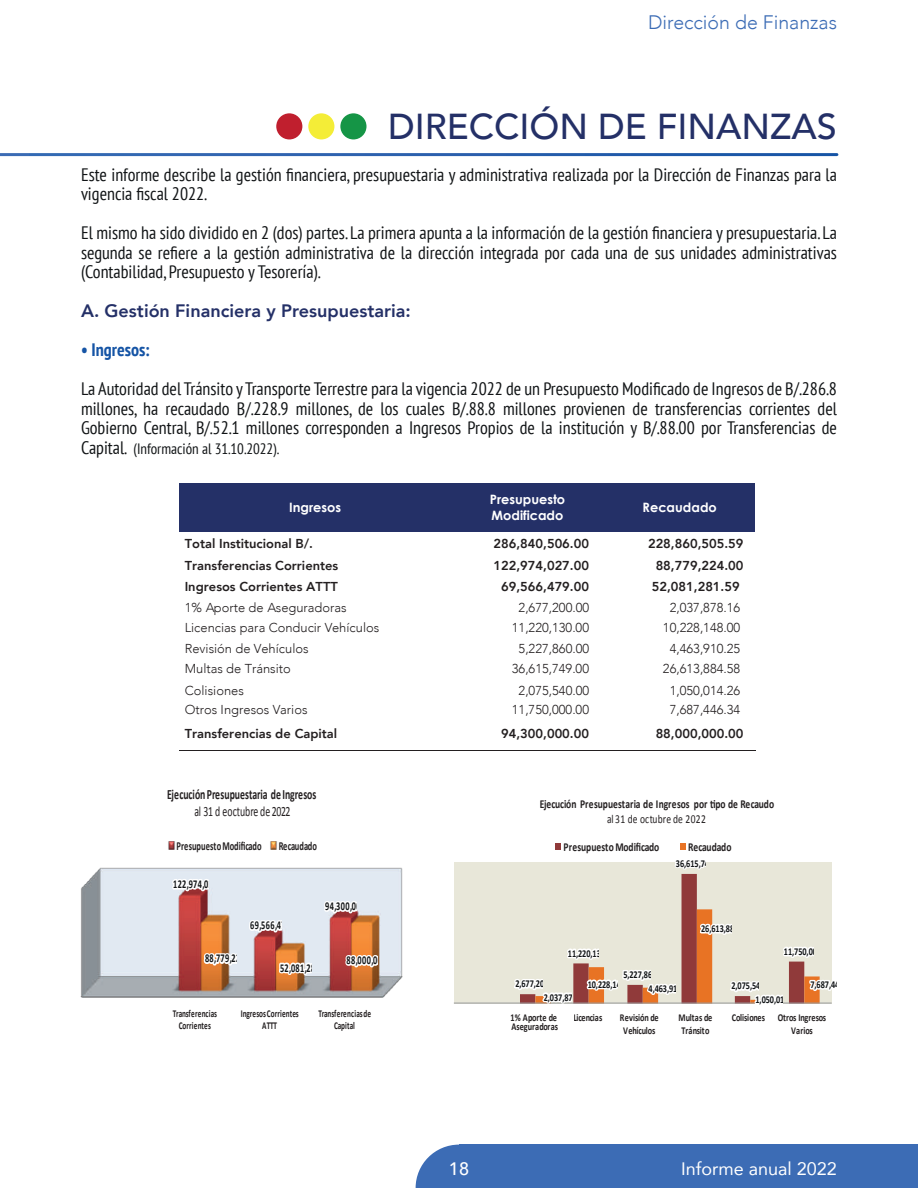
<style>
.page{position:relative;width:918px;height:1188px;background:#fff}
.page>*{position:absolute;margin:0;border:0;box-sizing:border-box;transform-origin:0 0}
.t1{font:500 36px "Avenir";color:#243067}
.t2{font:300 19.5px "Avenir";color:#3c6cb5}
.t3{font:condensed 18px/19.5px "PT Sans";color:#111416;text-align:justify}
.t4{font:800 18px "Avenir";color:#243067}
.t5{font:18px "Avenir";color:#fff}
.t6{font:700 condensed 18px "PT Sans";color:#1554a5}
.t7{font:500 18px "Avenir";color:#fff}
.t8{font:condensed 15px "PT Sans";color:#111416}
.t9{font:700 14.25px "Calibri";color:#231f20;scale:.69 1}
.t10{font:14.25px "Calibri";letter-spacing:-.01em;color:#231f20;scale:.69 1}
.t11{font:300 12.9px "Avenir";color:#231f20}
.t12{font:800 12.9px "Avenir";color:#231f20}
.t13{font:700 12.9px/15.9px "Century Gothic";color:#fff}
.t14{font:700 12.3px "Calibri";color:#231f20;scale:.69 1}
.t15{font:700 12.15px "Calibri";color:#231f20;scale:.78 1}
.t16{font:12.15px "Calibri";letter-spacing:.015em;color:#231f20;scale:.78 1}
.t17{font:700 12px "Calibri";letter-spacing:.045em;color:#231f20;scale:.69 1}
.t18{font:700 10.5px/12.6px "Calibri";letter-spacing:-.005em;color:#231f20;scale:.78 1}
.t19{font:700 10.5px/12.3px "Calibri";letter-spacing:-.005em;color:#231f20;text-align:center;scale:.69 1}
.s1{font-size:18px}
</style>
<div class="page">
<div style="left:340px;top:113px;width:27px;height:26px;background:#159546;border-radius:50%"></div>
<div style="left:308px;top:113px;width:26px;height:26px;background:#f4ed37;border-radius:50%"></div>
<div style="left:276px;top:113px;width:26px;height:26px;background:#c01f2e;border-radius:50%"></div>
<div style="left:180px;top:483px;width:575px;height:49px;background:#243067"></div>
<hr style="left:179px;top:750px;width:576px;height:1px;background:#231f20">
<div style="left:459px;top:1145px;width:459px;height:43px;background:#3c6cb5"></div>
<svg style="left:416px;top:1145px;width:43px;height:43px"></svg>
<img style="left:80px;top:867px;width:322px;height:130px">
<svg style="left:171px;top:878px;width:37px;height:32px"></svg>
<svg style="left:247px;top:918px;width:35px;height:33px"></svg>
<svg style="left:322px;top:899px;width:35px;height:33px"></svg>
<svg style="left:201px;top:951px;width:35px;height:33px"></svg>
<svg style="left:277px;top:961px;width:35px;height:32px"></svg>
<svg style="left:343px;top:953px;width:35px;height:33px"></svg>
<svg style="left:168px;top:841px;width:7px;height:9px"></svg>
<svg style="left:270px;top:841px;width:7px;height:9px"></svg>
<div style="left:454px;top:862px;width:377px;height:142px;background:#e8e7d9"></div>
<hr style="left:454px;top:1003px;width:378px;height:1px;background:#989a9d">
<svg style="left:512px;top:862px;width:320px;height:142px"></svg>
<svg style="left:556px;top:843px;width:5px;height:7px"></svg>
<div style="left:680px;top:843px;width:6px;height:7px;background:#e87324"></div>
<p class="t2" style="left:648px;top:11px;width:190px">Dirección de Finanzas</p>
<h1 class="t1" style="left:388px;top:96px;width:450px">DIRECCIÓN DE FINANZAS</h1>
<p class="t3" style="left:81px;top:164px;width:758px">Este informe describe la gestión financiera, presupuestaria y administrativa realizada por la Dirección de Finanzas para la vigencia fiscal 2022.</p>
<p class="t3" style="left:81px;top:223px;width:758px">El mismo ha sido dividido en 2 (dos) partes. La primera apunta a la información de la gestión financiera y presupuestaria. La segunda se refiere a la gestión administrativa de la dirección integrada por cada una de sus unidades administrativas (Contabilidad, Presupuesto y Tesorería).</p>
<p class="t4" style="left:81px;top:297px;width:331px">A. Gestión Financiera y Presupuestaria:</p>
<p class="t6" style="left:81px;top:338px;width:70px">• Ingresos:</p>
<p class="t3" style="left:81px;top:379px;width:758px">La Autoridad del Tránsito y Transporte Terrestre para la vigencia 2022 de un Presupuesto Modificado de Ingresos de B/.286.8 millones, ha recaudado B/.228.9 millones, de los cuales B/.88.8 millones provienen de transferencias corrientes del Gobierno Central, B/.52.1 millones corresponden a Ingresos Propios de la institución y B/.88.00 por Transferencias de</p>
<p class="t8" style="left:81px;top:439px;width:200px"><span class="s1">Capital.</span> (Información al 31.10.2022).</p>
<p class="t13" style="left:289px;top:499px;width:53px">Ingresos</p>
<p class="t13" style="left:490px;top:492px;width:77px">Presupuesto<br>Modificado</p>
<p class="t13" style="left:643px;top:500px;width:76px">Recaudado</p>
<p class="t12" style="left:185px;top:534px;width:130px">Total Institucional B/.</p>
<p class="t12" style="left:494px;top:534px;width:97px">286,840,506.00</p>
<p class="t12" style="left:648px;top:534px;width:97px">228,860,505.59</p>
<p class="t12" style="left:185px;top:556px;width:155px">Transferencias Corrientes</p>
<p class="t12" style="left:494px;top:556px;width:97px">122,974,027.00</p>
<p class="t12" style="left:656px;top:556px;width:89px">88,779,224.00</p>
<p class="t12" style="left:185px;top:577px;width:155px">Ingresos Corrientes ATTT</p>
<p class="t12" style="left:501px;top:577px;width:89px">69,566,479.00</p>
<p class="t12" style="left:652px;top:577px;width:89px">52,081,281.59</p>
<p class="t11" style="left:185px;top:600px;width:163px">1% Aporte de Aseguradoras</p>
<p class="t11" style="left:519px;top:600px;width:72px">2,677,200.00</p>
<p class="t11" style="left:670px;top:600px;width:72px">2,037,878.16</p>
<p class="t11" style="left:185px;top:620px;width:196px">Licencias para Conducir Vehículos</p>
<p class="t11" style="left:512px;top:620px;width:79px">11,220,130.00</p>
<p class="t11" style="left:663px;top:620px;width:79px">10,228,148.00</p>
<p class="t11" style="left:185px;top:641px;width:125px">Revisión de Vehículos</p>
<p class="t11" style="left:519px;top:641px;width:72px">5,227,860.00</p>
<p class="t11" style="left:670px;top:641px;width:72px">4,463,910.25</p>
<p class="t11" style="left:185px;top:661px;width:108px">Multas de Tránsito</p>
<p class="t11" style="left:512px;top:661px;width:79px">36,615,749.00</p>
<p class="t11" style="left:663px;top:661px;width:79px">26,613,884.58</p>
<p class="t11" style="left:185px;top:682px;width:61px">Colisiones</p>
<p class="t11" style="left:519px;top:682px;width:72px">2,075,540.00</p>
<p class="t11" style="left:670px;top:682px;width:72px">1,050,014.26</p>
<p class="t11" style="left:185px;top:702px;width:124px">Otros Ingresos Varios</p>
<p class="t11" style="left:512px;top:702px;width:79px">11,750,000.00</p>
<p class="t11" style="left:670px;top:702px;width:72px">7,687,446.34</p>
<p class="t12" style="left:185px;top:724px;width:154px">Transferencias de Capital</p>
<p class="t12" style="left:501px;top:724px;width:89px">94,300,000.00</p>
<p class="t12" style="left:656px;top:724px;width:89px">88,000,000.00</p>
<p class="t9" style="left:167px;top:785px;width:218px">EjecuciónPresupuestaria de Ingresos</p>
<p class="t10" style="left:194px;top:802px;width:141px">al 31 d eoctubre de 2022</p>
<p class="t14" style="left:177px;top:838px;width:125px">Presupuesto Modificado</p>
<p class="t14" style="left:279px;top:838px;width:57px">Recaudado</p>
<p class="t17" style="left:173px;top:876px;width:66px">122,974,027</p>
<p class="t17" style="left:250px;top:918px;width:60px">69,566,479</p>
<p class="t17" style="left:325px;top:899px;width:60px">94,300,000</p>
<p class="t17" style="left:205px;top:951px;width:59px">88,779,224</p>
<p class="t17" style="left:280px;top:960px;width:59px">52,081,282</p>
<p class="t17" style="left:347px;top:953px;width:59px">88,000,000</p>
<p class="t19" style="left:173px;top:1008px;width:66px">Transferencias<br>Corrientes</p>
<p class="t19" style="left:241px;top:1008px;width:85px">Ingresos Corrientes<br>ATTT</p>
<p class="t19" style="left:318px;top:1008px;width:78px">Transferencias de<br>Capital</p>
<p class="t15" style="left:540px;top:796px;width:302px">Ejecución Presupuestaria de Ingresos por tipo de Recaudo</p>
<p class="t16" style="left:607px;top:811px;width:128px">al 31 de octubre de 2022</p>
<p class="t15" style="left:564px;top:839px;width:124px">Presupuesto Modificado</p>
<p class="t15" style="left:688px;top:839px;width:57px">Recaudado</p>
<p class="t18" style="left:676px;top:857px;width:49px">36,615,749</p>
<p class="t18" style="left:701px;top:922px;width:49px">26,613,885</p>
<p class="t18" style="left:568px;top:947px;width:49px">11,220,130</p>
<p class="t18" style="left:784px;top:945px;width:49px">11,750,000</p>
<p class="t18" style="left:515px;top:977px;width:44px">2,677,200</p>
<p class="t18" style="left:544px;top:991px;width:44px">2,037,878</p>
<p class="t18" style="left:623px;top:968px;width:44px">5,227,860</p>
<p class="t18" style="left:588px;top:978px;width:49px">10,228,148</p>
<p class="t18" style="left:649px;top:982px;width:44px">4,463,910</p>
<p class="t18" style="left:731px;top:980px;width:44px">2,075,540</p>
<p class="t18" style="left:756px;top:993px;width:44px">1,050,014</p>
<p class="t18" style="left:810px;top:978px;width:44px">7,687,446</p>
<p class="t18" style="left:511px;top:1014px;width:62px;line-height:8.4px">1% Aporte de<br>Aseguradoras</p>
<p class="t18" style="left:573px;top:1011px;width:39px">Licencias</p>
<p class="t18" style="left:620px;top:1011px;width:51px;text-align:center">Revisión de<br>Vehículos</p>
<p class="t18" style="left:679px;top:1011px;width:45px">Multas de<br>Tránsito</p>
<p class="t18" style="left:791px;top:1011px;width:46px;text-indent:-59px">Colisiones Otros Ingresos<br>Varios</p>
<p class="t7" style="left:449px;top:1153px;width:22px">18</p>
<p class="t5" style="left:681px;top:1154px;width:157px">Informe anual 2022</p>
</div>
